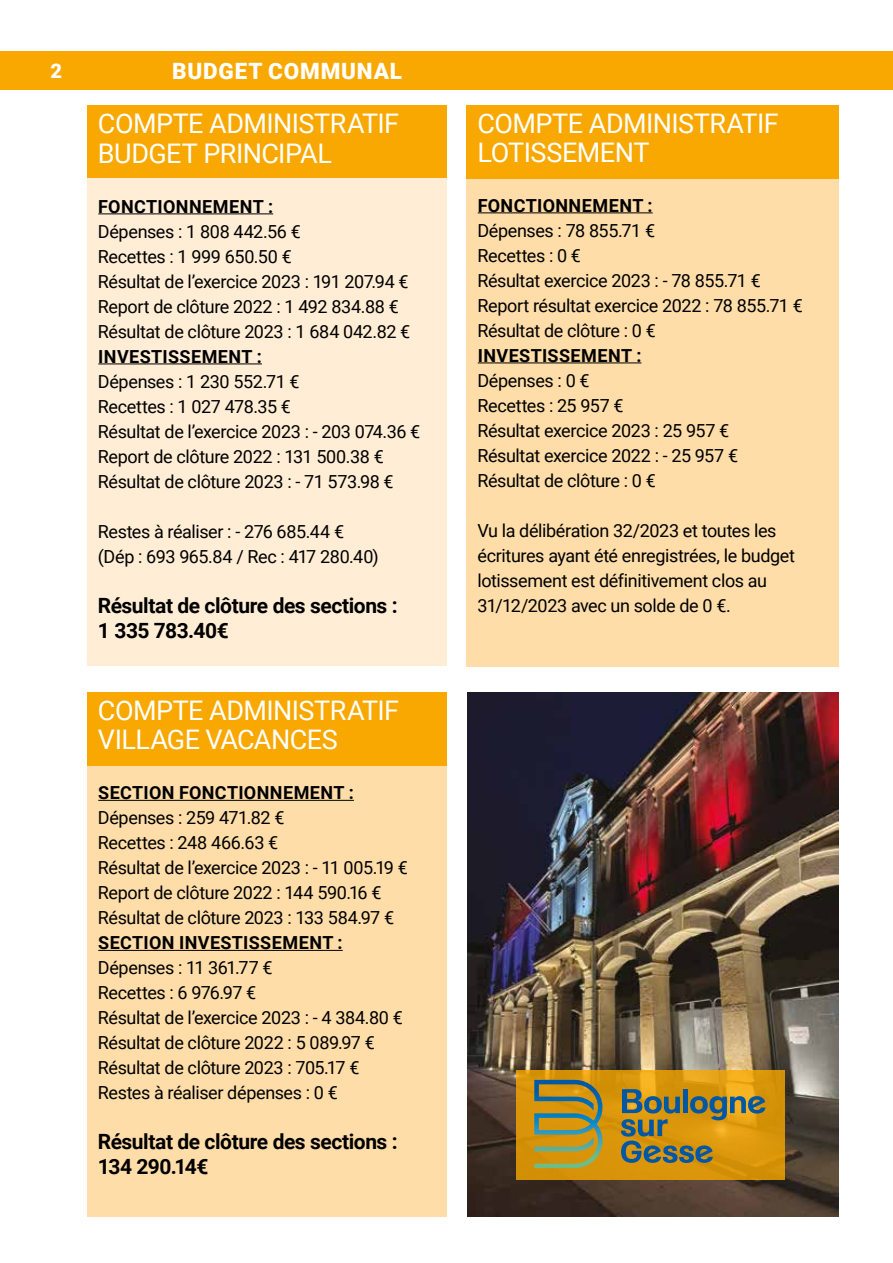
<style>
.page{position:relative;width:893px;height:1263px;background:#fff}
.page>*{position:absolute;margin:0;border:0;box-sizing:border-box;transform-origin:0 0}
.t1{font:27px/29.5px "Roboto";letter-spacing:-.02em;color:#fff}
.t2{font:900 22.5px "Roboto";letter-spacing:.035em;color:#fff}
.t3{font:700 21px/25px "Roboto";letter-spacing:-.02em;color:#000}
.t4{font:900 20.1px "Roboto";color:#fff}
.t5{font:18px/25px "Roboto";letter-spacing:-.025em;color:#000}
.t6{font:700 18px "Roboto";letter-spacing:.02em;color:#000}
</style>
<div class="page">
<div style="left:0;top:51px;width:893px;height:38px;background:#f8a800"></div>
<div style="left:87px;top:105px;width:359px;height:74px;background:#f8a800"></div>
<div style="left:87px;top:179px;width:359px;height:487px;background:#ffeed5"></div>
<div style="left:87px;top:692px;width:359px;height:74px;background:#f8a800"></div>
<div style="left:87px;top:766px;width:359px;height:450px;background:#fedda8"></div>
<div style="left:467px;top:105px;width:372px;height:74px;background:#f8a800"></div>
<div style="left:467px;top:179px;width:372px;height:487px;background:#fedda8"></div>
<hr style="left:98px;top:213px;width:175px;height:1px;background:#000">
<hr style="left:98px;top:363px;width:164px;height:1px;background:#000">
<hr style="left:98px;top:800px;width:256px;height:1px;background:#000">
<hr style="left:98px;top:950px;width:245px;height:1px;background:#000">
<hr style="left:478px;top:212px;width:175px;height:1px;background:#000">
<hr style="left:478px;top:362px;width:163px;height:1px;background:#000">
<img style="left:468px;top:692px;width:371px;height:524px">
<svg style="left:516px;top:1071px;width:269px;height:109px;background:#d8950b"></svg>
<svg style="left:534px;top:1080px;width:68px;height:88px;background:#9a9042"></svg>
<svg style="left:621px;top:1089px;width:144px;height:74px;background:#9f8738"></svg>
<p class="t4" style="left:50px;top:57px;width:13px">2</p>
<p class="t2" style="left:172px;top:55px;width:231px">BUDGET COMMUNAL</p>
<h1 class="t1" style="left:98px;top:108px;width:303px">COMPTE ADMINISTRATIF<br>BUDGET PRINCIPAL</h1>
<p class="t6" style="left:98px;top:194px;width:176px">FONCTIONNEMENT :</p>
<p class="t5" style="left:98px;top:218px;width:314px">Dépenses : 1 808 442.56 €<br>Recettes : 1 999 650.50 €<br>Résultat de l’exercice 2023 : 191 207.94 €<br>Report de clôture 2022 : 1 492 834.88 €<br>Résultat de clôture 2023 : 1 684 042.82 €</p>
<p class="t6" style="left:98px;top:344px;width:165px">INVESTISSEMENT :</p>
<p class="t5" style="left:98px;top:368px;width:324px">Dépenses : 1 230 552.71 €<br>Recettes : 1 027 478.35 €<br>Résultat de l’exercice 2023 : - 203 074.36 €<br>Report de clôture 2022 : 131 500.38 €<br>Résultat de clôture 2023 : - 71 573.98 €</p>
<p class="t5" style="left:98px;top:518px;width:282px">Restes à réaliser : - 276 685.44 € (Dép : 693 965.84 / Rec : 417 280.40)</p>
<p class="t3" style="left:98px;top:592px;width:301px">Résultat de clôture des sections :<br>1 335 783.40€</p>
<h1 class="t1" style="left:98px;top:694px;width:303px">COMPTE ADMINISTRATIF<br>VILLAGE VACANCES</h1>
<p class="t6" style="left:98px;top:780px;width:257px">SECTION FONCTIONNEMENT :</p>
<p class="t5" style="left:98px;top:804px;width:311px">Dépenses : 259 471.82 €<br>Recettes : 248 466.63 €<br>Résultat de l’exercice 2023 : - 11 005.19 €<br>Report de clôture 2022 : 144 590.16 €<br>Résultat de clôture 2023 : 133 584.97 €</p>
<p class="t6" style="left:98px;top:930px;width:246px">SECTION INVESTISSEMENT :</p>
<p class="t5" style="left:98px;top:954px;width:306px">Dépenses : 11 361.77 €<br>Recettes : 6 976.97 €<br>Résultat de l’exercice 2023 : - 4 384.80 €<br>Résultat de clôture 2022 : 5 089.97 €<br>Résultat de clôture 2023 : 705.17 €<br>Restes à réaliser dépenses : 0 €</p>
<p class="t3" style="left:98px;top:1128px;width:301px">Résultat de clôture des sections :<br>134 290.14€</p>
<h1 class="t1" style="left:477px;top:108px;width:303px;line-height:28.5px">COMPTE ADMINISTRATIF<br>LOTISSEMENT</h1>
<p class="t6" style="left:478px;top:193px;width:176px">FONCTIONNEMENT :</p>
<p class="t5" style="left:477px;top:217px;width:327px">Dépenses : 78 855.71 €<br>Recettes : 0 €<br>Résultat exercice 2023 : - 78 855.71 €<br>Report résultat exercice 2022 : 78 855.71 €<br>Résultat de clôture : 0 €</p>
<p class="t6" style="left:478px;top:343px;width:165px">INVESTISSEMENT :</p>
<p class="t5" style="left:477px;top:367px;width:262px">Dépenses : 0 €<br>Recettes : 25 957 €<br>Résultat exercice 2023 : 25 957 €<br>Résultat exercice 2022 : - 25 957 €<br>Résultat de clôture : 0 €</p>
<p class="t5" style="left:477px;top:517px;width:319px">Vu la délibération 32/2023 et toutes les écritures ayant été enregistrées, le budget lotissement est définitivement clos au 31/12/2023 avec un solde de 0 €.</p>
</div>
